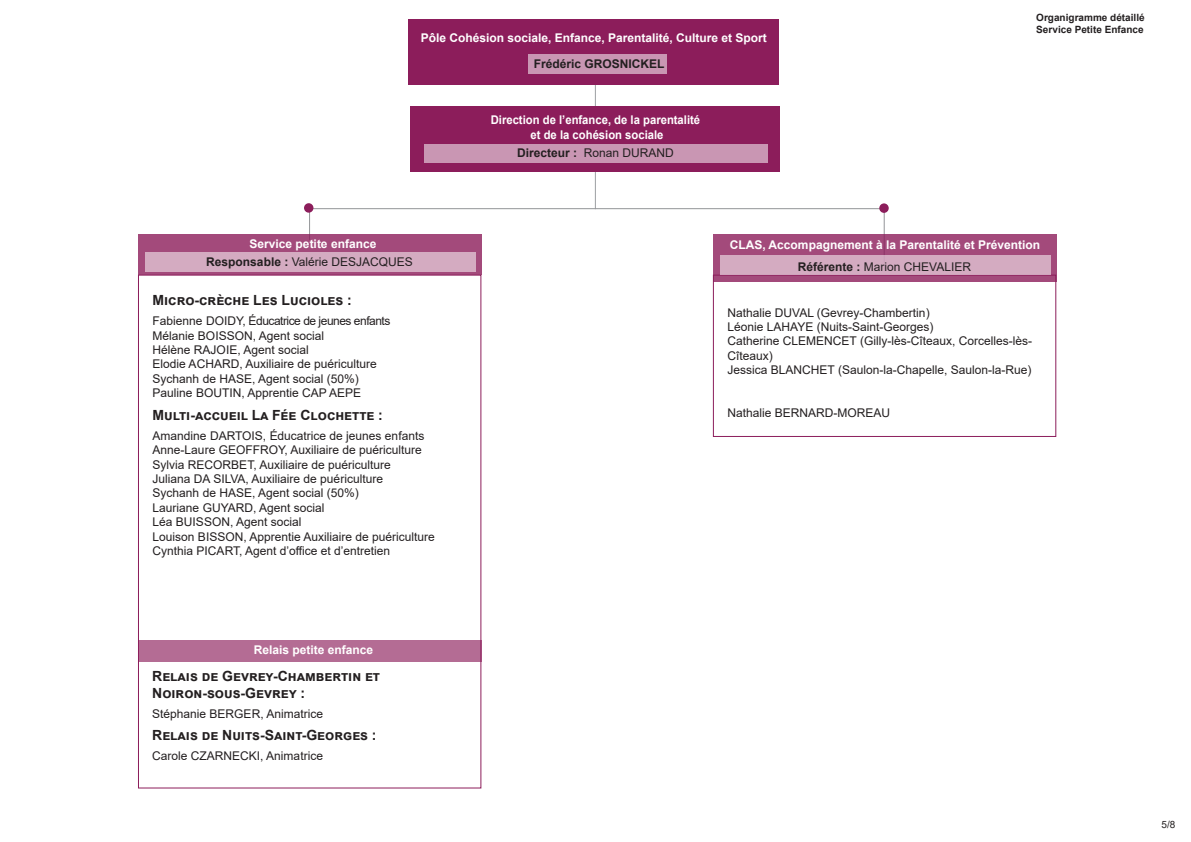
<style>
.page{position:relative;width:1191px;height:842px;background:#fff}
.page>*{position:absolute;margin:0;border:0;box-sizing:border-box;transform-origin:0 0}
.t1{font:700 14px/16.8px "Arial";color:#231f20}
.t2{font:12px/14.4px "Arial";color:#231f20}
.t3{font:700 12px "Arial";color:#fff}
.t4{font:700 12px "Arial";color:#fff;scale:.94 1}
.t5{font:12px "Arial";letter-spacing:-.04em;color:#231f20}
.t6{font:700 12px "Arial";color:#231f20}
.t7{font:700 10px "Arial";color:#231f20}
.t8{font:10px "Arial";color:#231f20}
.s1{font-weight:700}
</style>
<div class="page">
<hr style="left:883px;top:208px;width:1px;height:54px;background:#939598">
<hr style="left:595px;top:85px;width:1px;height:124px;background:#9d9fa2">
<hr style="left:309px;top:209px;width:1px;height:31px;background:#939598">
<div style="left:410px;top:106px;width:370px;height:65px;background:#8c1d5b"></div>
<div style="left:424px;top:144px;width:343px;height:19px;background:#c996b3"></div>
<div style="left:138px;top:234px;width:343px;height:41px;background:#a34a7b"></div>
<div style="left:145px;top:252px;width:331px;height:19px;background:#d4abc1"></div>
<div style="left:138px;top:640px;width:344px;height:21px;background:#b46c94"></div>
<div style="left:408px;top:20px;width:370px;height:65px;background:#8c1d5b"></div>
<div style="left:528px;top:54px;width:139px;height:19px;background:#c996b3"></div>
<hr style="left:306px;top:208px;width:577px;height:1px;background:#939598">
<div style="left:304px;top:203px;width:9px;height:10px;background:#8c1d5b;border-radius:50%"></div>
<div style="left:879px;top:203px;width:9px;height:10px;background:#8c1d5b;border-radius:50%"></div>
<div style="left:713px;top:275px;width:343px;height:162px;border:1px solid #8c1d5b"></div>
<div style="left:713px;top:234px;width:343px;height:47px;background:#a34a7b"></div>
<div style="left:720px;top:255px;width:330px;height:20px;background:#d4abc1"></div>
<p class="t3" style="left:421px;top:29px;width:348px">Pôle Cohésion sociale, Enfance, Parentalité, Culture et Sport</p>
<p class="t6" style="left:534px;top:55px;width:132px">Frédéric GROSNICKEL</p>
<p class="t4" style="left:491px;top:112px;width:224px">Direction de l’enfance, de la parentalité</p>
<p class="t4" style="left:530px;top:126px;width:143px">et de la cohésion sociale</p>
<p class="t2" style="left:517px;top:146px;width:158px"><span class="s1">Directeur :</span> Ronan DURAND</p>
<p class="t7" style="left:1036px;top:10px;width:110px">Organigramme détaillé</p>
<p class="t7" style="left:1036px;top:22px;width:109px">Service Petite Enfance</p>
<p class="t3" style="left:250px;top:235px;width:128px">Service petite enfance</p>
<p class="t2" style="left:206px;top:254px;width:208px"><span class="s1">Responsable :</span> Valérie DESJACQUES</p>
<p class="t3" style="left:729px;top:236px;width:312px">CLAS, Accompagnement à la Parentalité et Prévention</p>
<p class="t2" style="left:798px;top:259px;width:175px"><span class="s1">Référente :</span> Marion CHEVALIER</p>
<p class="t1" style="left:153px;top:292px;width:201px">Micro-crèche Les Lucioles :</p>
<p class="t5" style="left:153px;top:313px;width:239px">Fabienne DOIDY, Éducatrice de jeunes enfants</p>
<p class="t2" style="left:153px;top:328px;width:173px">Mélanie BOISSON, Agent social</p>
<p class="t2" style="left:153px;top:342px;width:158px">Hélène RAJOIE, Agent social</p>
<p class="t2" style="left:153px;top:357px;width:226px">Elodie ACHARD, Auxiliaire de puériculture</p>
<p class="t2" style="left:153px;top:371px;width:208px">Sychanh de HASE, Agent social (50%)</p>
<p class="t2" style="left:153px;top:386px;width:210px">Pauline BOUTIN, Apprentie CAP AEPE</p>
<p class="t1" style="left:153px;top:406px;width:232px">Multi-accueil La Fée Clochette :</p>
<p class="t2" style="left:153px;top:428px;width:273px">Amandine DARTOIS, Éducatrice de jeunes enfants</p>
<p class="t2" style="left:153px;top:443px;width:271px">Anne-Laure GEOFFROY, Auxiliaire de puériculture</p>
<p class="t2" style="left:153px;top:457px;width:240px">Sylvia RECORBET, Auxiliaire de puériculture</p>
<p class="t2" style="left:153px;top:471px;width:232px">Juliana DA SILVA, Auxiliaire de puériculture</p>
<p class="t2" style="left:153px;top:486px;width:208px">Sychanh de HASE, Agent social (50%)</p>
<p class="t2" style="left:153px;top:500px;width:173px">Lauriane GUYARD, Agent social</p>
<p class="t2" style="left:153px;top:515px;width:150px">Léa BUISSON, Agent social</p>
<p class="t2" style="left:153px;top:529px;width:284px">Louison BISSON, Apprentie Auxiliaire de puériculture</p>
<p class="t2" style="left:153px;top:543px;width:239px">Cynthia PICART, Agent d’office et d’entretien</p>
<p class="t2" style="left:727px;top:305px;width:204px">Nathalie DUVAL (Gevrey-Chambertin)</p>
<p class="t2" style="left:727px;top:320px;width:207px">Léonie LAHAYE (Nuits-Saint-Georges)</p>
<p class="t2" style="left:727px;top:334px;width:306px">Catherine CLEMENCET (Gilly-lès-Cîteaux, Corcelles-lès-<br>Cîteaux)</p>
<p class="t2" style="left:727px;top:363px;width:305px">Jessica BLANCHET (Saulon-la-Chapelle, Saulon-la-Rue)</p>
<p class="t2" style="left:727px;top:406px;width:164px">Nathalie BERNARD-MOREAU</p>
<p class="t3" style="left:254px;top:642px;width:121px">Relais petite enfance</p>
<p class="t1" style="left:152px;top:668px;width:229px">Relais de Gevrey-Chambertin et<br>Noiron-sous-Gevrey :</p>
<p class="t2" style="left:152px;top:706px;width:172px">Stéphanie BERGER, Animatrice</p>
<p class="t1" style="left:152px;top:727px;width:226px">Relais de Nuits-Saint-Georges :</p>
<p class="t2" style="left:152px;top:749px;width:172px">Carole CZARNECKI, Animatrice</p>
<p class="t8" style="left:1161px;top:818px;width:15px">5/8</p>
</div>
